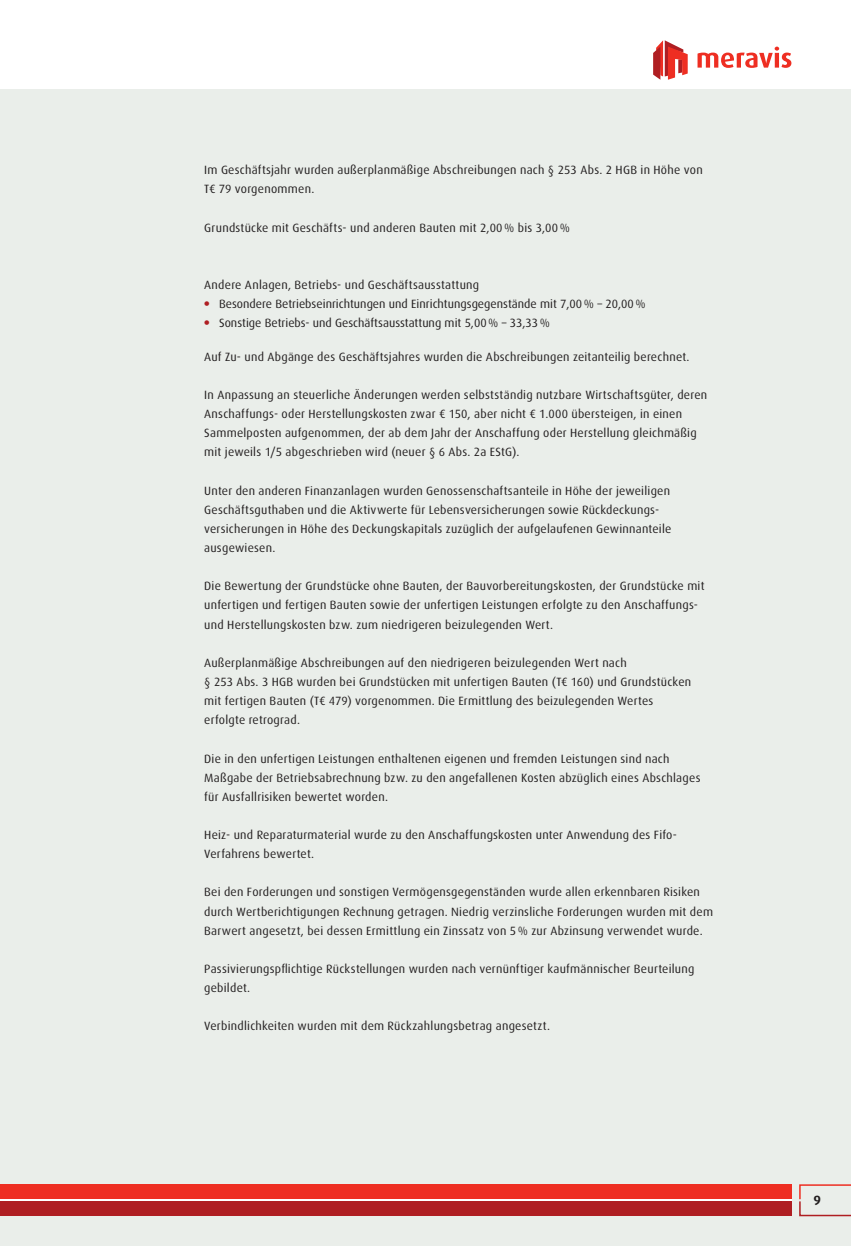
<style>
.page{position:relative;width:851px;height:1246px;background:#fff}
.page>*{position:absolute;margin:0;border:0;box-sizing:border-box;transform-origin:0 0}
.t1{font:700 13.5px "Dax Pro";color:#231f20}
.t2{font:12px/19.2px "Dax Pro";letter-spacing:.02em;color:#231f20}
.t3{font:12px "Dax Pro";color:#231f20}
.s1{font-weight:900;color:#af1e22}
</style>
<div class="page">
<div style="left:0;top:89px;width:850px;height:1157px;background:#eaeeea"></div>
<svg style="left:653px;top:40px;width:34px;height:40px"></svg>
<svg style="left:697px;top:47px;width:94px;height:21px"></svg>
<div style="left:0;top:1194px;width:791px;height:14px;background:#fff"></div>
<div style="left:0;top:1201px;width:791px;height:15px;background:#af1e22"></div>
<div style="left:0;top:1184px;width:791px;height:15px;background:#ee2e22"></div>
<svg style="left:799px;top:1184px;width:51px;height:33px"></svg>
<p class="t2" style="left:204px;top:160px;width:500px">Im Geschäftsjahr wurden außerplanmäßige Abschreibungen nach § 253 Abs. 2 HGB in Höhe von<br>T€ 79 vorgenommen.</p>
<p class="t2" style="left:204px;top:217px;width:367px">Grundstücke mit Geschäfts- und anderen Bauten mit 2,00% bis 3,00%</p>
<p class="t2" style="left:204px;top:275px;width:276px">Andere Anlagen, Betriebs- und Geschäftsausstattung</p>
<p class="t3" style="left:204px;top:296px;width:443px"><span class="s1">•</span> Besondere Betriebseinrichtungen und Einrichtungsgegenstände mit 7,00% – 20,00%</p>
<p class="t3" style="left:204px;top:315px;width:347px"><span class="s1">•</span> Sonstige Betriebs- und Geschäftsausstattung mit 5,00% – 33,33%</p>
<p class="t2" style="left:204px;top:347px;width:486px">Auf Zu- und Abgänge des Geschäftsjahres wurden die Abschreibungen zeitanteilig berechnet.</p>
<p class="t2" style="left:204px;top:385px;width:504px">In Anpassung an steuerliche Änderungen werden selbstständig nutzbare Wirtschaftsgüter, deren Anschaffungs- oder Herstellungskosten zwar € 150, aber nicht € 1.000 übersteigen, in einen Sammelposten aufgenommen, der ab dem Jahr der Anschaffung oder Herstellung gleichmäßig mit jeweils 1/5 abgeschrieben wird (neuer § 6 Abs. 2a EStG).</p>
<p class="t2" style="left:204px;top:480px;width:468px">Unter den anderen Finanzanlagen wurden Genossenschaftsanteile in Höhe der jeweiligen Geschäftsguthaben und die Aktivwerte für Lebensversicherungen sowie Rückdeckungs&shy;versicherungen in Höhe des Deckungskapitals zuzüglich der aufgelaufenen Gewinnanteile ausgewiesen.</p>
<p class="t2" style="left:204px;top:576px;width:501px">Die Bewertung der Grundstücke ohne Bauten, der Bauvorbereitungskosten, der Grundstücke mit unfertigen und fertigen Bauten sowie der unfertigen Leistungen erfolgte zu den Anschaffungs&shy;und Herstellungskosten bzw. zum niedrigeren beizulegenden Wert.</p>
<p class="t2" style="left:204px;top:653px;width:488px">Außerplanmäßige Abschreibungen auf den niedrigeren beizulegenden Wert nach<br>§ 253 Abs. 3 HGB wurden bei Grundstücken mit unfertigen Bauten (T€ 160) und Grundstücken mit fertigen Bauten (T€ 479) vorgenommen. Die Ermittlung des beizulegenden Wertes erfolgte retrograd.</p>
<p class="t2" style="left:204px;top:748px;width:497px">Die in den unfertigen Leistungen enthaltenen eigenen und fremden Leistungen sind nach<br>Maßgabe der Betriebsabrechnung bzw. zu den angefallenen Kosten abzüglich eines Abschlages für Ausfallrisiken bewertet worden.</p>
<p class="t2" style="left:204px;top:825px;width:474px">Heiz- und Reparaturmaterial wurde zu den Anschaffungskosten unter Anwendung des Fifo-<br>Verfahrens bewertet.</p>
<p class="t2" style="left:204px;top:882px;width:510px">Bei den Forderungen und sonstigen Vermögensgegenständen wurde allen erkennbaren Risiken durch Wertberichtigungen Rechnung getragen. Niedrig verzinsliche Forderungen wurden mit dem<br>Barwert angesetzt, bei dessen Ermittlung ein Zinssatz von 5% zur Abzinsung verwendet wurde.</p>
<p class="t2" style="left:204px;top:959px;width:491px">Passivierungspflichtige Rückstellungen wurden nach vernünftiger kaufmännischer Beurteilung gebildet.</p>
<p class="t2" style="left:204px;top:1016px;width:347px">Verbindlichkeiten wurden mit dem Rückzahlungsbetrag angesetzt.</p>
<p class="t1" style="left:813px;top:1191px;width:9px">9</p>
</div>
